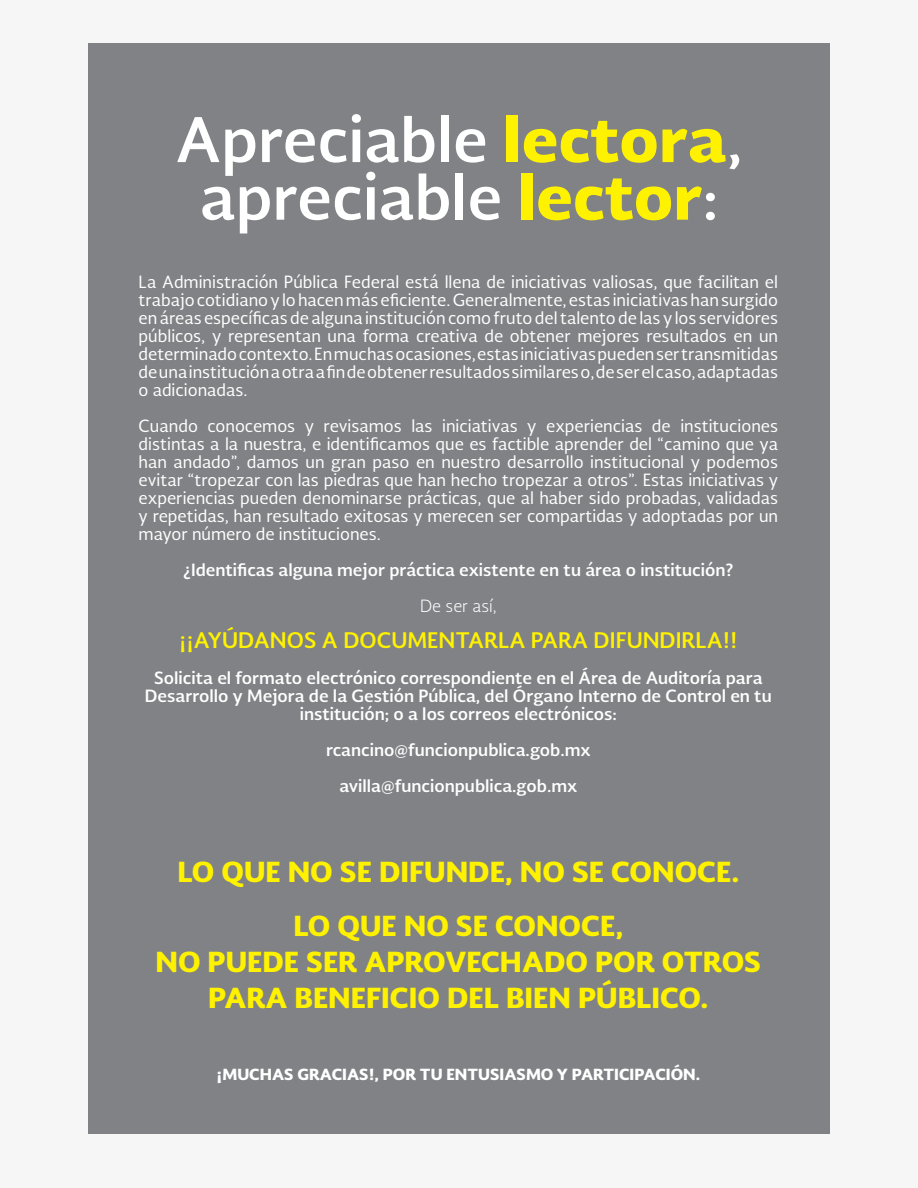
<style>
.page{position:relative;width:918px;height:1188px;background:#f6f6f6}
.page>*{position:absolute;margin:0;border:0;box-sizing:border-box;transform-origin:0 0}
.t1{font:700 60px/57.6px "Soberana Sans";color:#fff;text-align:center}
.t2{font:900 27px/54px "Soberana Sans";color:#fff200;text-align:center}
.t3{font:700 21px "Soberana Sans";color:#fff200}
.t4{font:16.5px/18px "Soberana Sans";color:#fff;text-align:justify}
.t5{font:700 16.5px/18px "Soberana Sans";color:#fff;text-align:center}
.t6{font:300 16.5px "Soberana Sans";color:#fff}
.t7{font:900 15px "Soberana Sans";color:#fff}
.s1{font-weight:900;color:#fff200}
</style>
<div class="page">
<div style="left:88px;top:44px;width:742px;height:1090px;background:#808285"></div>
<h1 class="t1" style="left:175px;top:109px;width:569px">Apreciable <span class="s1">lectora</span>, apreciable <span class="s1">lector</span>:</h1>
<p class="t4" style="left:139px;top:272px;width:641px">La Administración Pública Federal está llena de iniciativas valiosas, que facilitan el trabajo cotidiano y lo hacen más eficiente. Generalmente, estas iniciativas han surgido en áreas específicas de alguna institución como fruto del talento de las y los servidores públicos, y representan una forma creativa de obtener mejores resultados en un determinado contexto. En muchas ocasiones, estas iniciativas pueden ser transmitidas de una institución a otra a fin de obtener resultados similares o, de ser el caso, adaptadas o adicionadas.</p>
<p class="t4" style="left:139px;top:416px;width:641px">Cuando conocemos y revisamos las iniciativas y experiencias de instituciones distintas a la nuestra, e identificamos que es factible aprender del “camino que ya han andado”, damos un gran paso en nuestro desarrollo institucional y podemos evitar “tropezar con las piedras que han hecho tropezar a otros”. Estas iniciativas y experiencias pueden denominarse prácticas, que al haber sido probadas, validadas y repetidas, han resultado exitosas y merecen ser compartidas y adoptadas por un mayor número de instituciones.</p>
<p class="t5" style="left:183px;top:560px;width:552px">¿Identificas alguna mejor práctica existente en tu área o institución?</p>
<p class="t6" style="left:420px;top:595px;width:78px">De ser así,</p>
<p class="t3" style="left:179px;top:626px;width:560px">¡¡AYÚDANOS A DOCUMENTARLA PARA DIFUNDIRLA!!</p>
<p class="t5" style="left:145px;top:668px;width:628px">Solicita el formato electrónico correspondiente en el Área de Auditoría para<br>Desarrollo y Mejora de la Gestión Pública, del Órgano Interno de Control en tu institución; o a los correos electrónicos:</p>
<p class="t5" style="left:326px;top:731px;width:266px;line-height:36px">rcancino@funcionpublica.gob.mx avilla@funcionpublica.gob.mx</p>
<h2 class="t2" style="left:177px;top:844px;width:564px">LO QUE NO SE DIFUNDE, NO SE CONOCE.<br>LO QUE NO SE CONOCE,</h2>
<h2 class="t2" style="left:155px;top:943px;width:607px;line-height:36px">NO PUEDE SER APROVECHADO POR OTROS<br>PARA BENEFICIO DEL BIEN PÚBLICO.</h2>
<p class="t7" style="left:217px;top:1064px;width:485px">¡MUCHAS GRACIAS!, POR TU ENTUSIASMO Y PARTICIPACIÓN.</p>
</div>
